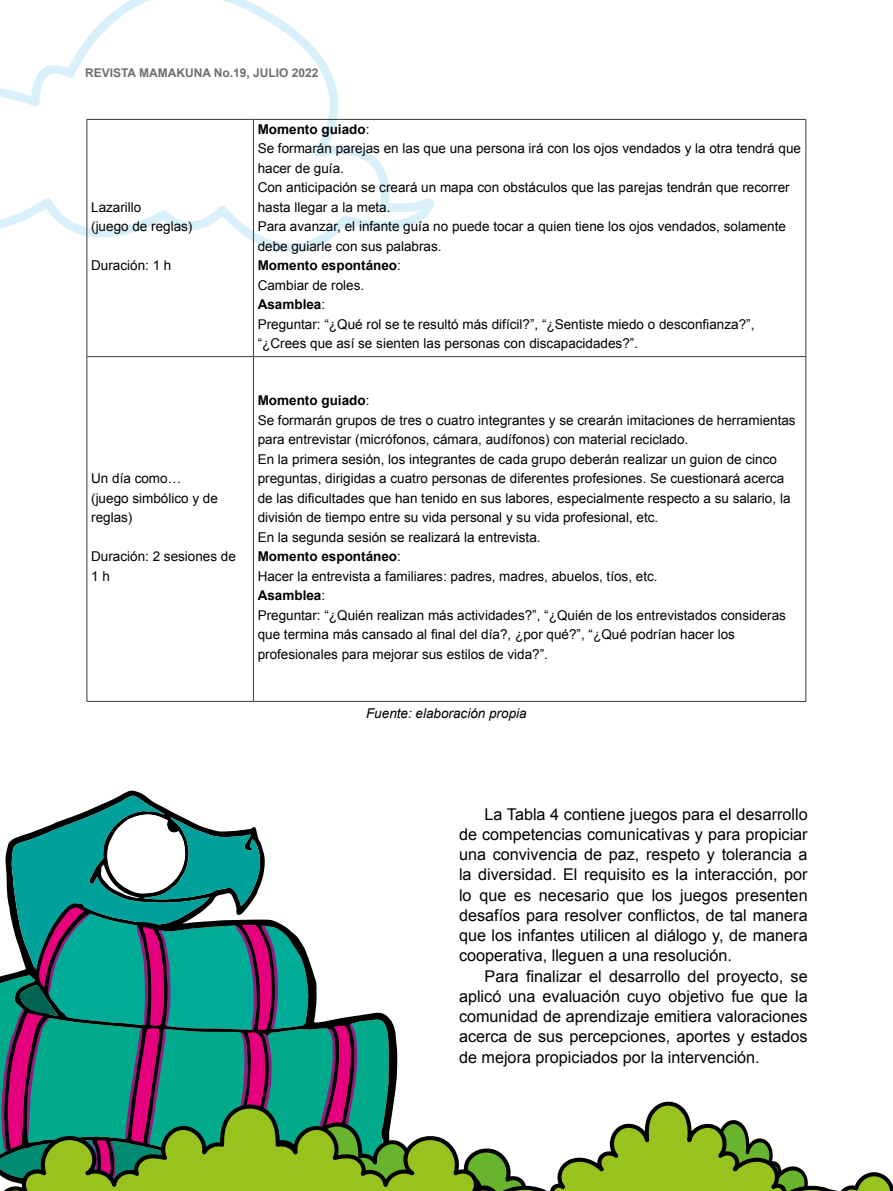
<style>
.page{position:relative;width:893px;height:1191px;background:#fff}
.page>*{position:absolute;margin:0;border:0;box-sizing:border-box;transform-origin:0 0}
.Texto-sangria{font:16.2px/20.2px "Arial";color:#000;text-align:justify}
.Filas_tabla{font:13.5px/19.5px "Arial";color:#000}
.Filas_tabla-2{font:700 13.5px "Arial";color:#000}
.Fuente{font:italic 13.5px "Arial";color:#000}
.t1{font:700 12px "Arial";color:#706f6f}
.s1{font-weight:400}
</style>
<div class="page">
<svg style="left:0;top:0;width:435px;height:252px"></svg>
<hr style="left:87px;top:119px;width:166px;height:1px;background:#3c3c3b">
<hr style="left:87px;top:120px;width:1px;height:236px;background:#3c3c3b">
<hr style="left:253px;top:119px;width:553px;height:1px;background:#3c3c3b">
<hr style="left:253px;top:120px;width:1px;height:236px;background:#3c3c3b">
<hr style="left:805px;top:120px;width:1px;height:236px;background:#3c3c3b">
<hr style="left:87px;top:356px;width:166px;height:1px;background:#3c3c3b">
<hr style="left:87px;top:357px;width:1px;height:344px;background:#3c3c3b">
<hr style="left:253px;top:356px;width:553px;height:1px;background:#3c3c3b">
<hr style="left:253px;top:357px;width:1px;height:344px;background:#3c3c3b">
<hr style="left:805px;top:357px;width:1px;height:344px;background:#3c3c3b">
<hr style="left:87px;top:701px;width:166px;height:1px;background:#3c3c3b">
<hr style="left:253px;top:701px;width:553px;height:1px;background:#3c3c3b">
<svg style="left:0;top:795px;width:893px;height:396px"></svg>
<p class="t1" style="left:85px;top:65px;width:235px">REVISTA MAMAKUNA No.19, JULIO 2022</p>
<p class="Filas_tabla" style="left:91px;top:197px;width:52px">Lazarillo</p>
<p class="Filas_tabla" style="left:91px;top:217px;width:103px">(juego de reglas)</p>
<p class="Filas_tabla" style="left:91px;top:256px;width:82px">Duración: 1 h</p>
<p class="Filas_tabla" style="left:91px;top:469px;width:92px">Un día como…</p>
<p class="Filas_tabla" style="left:91px;top:488px;width:128px">(juego simbólico y de reglas)</p>
<p class="Filas_tabla" style="left:91px;top:547px;width:146px">Duración: 2 sesiones de<br>1 h</p>
<p class="Filas_tabla-2" style="left:258px;top:120px;width:113px">Momento guiado<span class="s1">:</span></p>
<p class="Filas_tabla" style="left:258px;top:139px;width:545px">Se formarán parejas en las que una persona irá con los ojos vendados y la otra tendrá que hacer de guía.</p>
<p class="Filas_tabla" style="left:258px;top:178px;width:533px">Con anticipación se creará un mapa con obstáculos que las parejas tendrán que recorrer hasta llegar a la meta.</p>
<p class="Filas_tabla" style="left:258px;top:217px;width:530px">Para avanzar, el infante guía no puede tocar a quien tiene los ojos vendados, solamente debe guiarle con sus palabras.</p>
<p class="Filas_tabla-2" style="left:258px;top:256px;width:145px">Momento espontáneo<span class="s1">:</span></p>
<p class="Filas_tabla" style="left:258px;top:275px;width:108px">Cambiar de roles.</p>
<p class="Filas_tabla-2" style="left:258px;top:295px;width:69px">Asamblea<span class="s1">:</span></p>
<p class="Filas_tabla" style="left:258px;top:314px;width:498px">Preguntar: “¿Qué rol se te resultó más difícil?”, “¿Sentiste miedo o desconfianza?”, “¿Crees que así se sienten las personas con discapacidades?”.</p>
<p class="Filas_tabla-2" style="left:258px;top:391px;width:113px">Momento guiado<span class="s1">:</span></p>
<p class="Filas_tabla" style="left:258px;top:410px;width:539px">Se formarán grupos de tres o cuatro integrantes y se crearán imitaciones de herramientas para entrevistar (micrófonos, cámara, audífonos) con material reciclado.</p>
<p class="Filas_tabla" style="left:258px;top:449px;width:534px">En la primera sesión, los integrantes de cada grupo deberán realizar un guion de cinco preguntas, dirigidas a cuatro personas de diferentes profesiones. Se cuestionará acerca de las dificultades que han tenido en sus labores, especialmente respecto a su salario, la división de tiempo entre su vida personal y su vida profesional, etc.</p>
<p class="Filas_tabla" style="left:258px;top:527px;width:284px">En la segunda sesión se realizará la entrevista.</p>
<p class="Filas_tabla-2" style="left:258px;top:547px;width:145px">Momento espontáneo<span class="s1">:</span></p>
<p class="Filas_tabla" style="left:258px;top:566px;width:401px">Hacer la entrevista a familiares: padres, madres, abuelos, tíos, etc.</p>
<p class="Filas_tabla-2" style="left:258px;top:586px;width:69px">Asamblea<span class="s1">:</span></p>
<p class="Filas_tabla" style="left:258px;top:605px;width:530px">Preguntar: “¿Quién realizan más actividades?”, “¿Quién de los entrevistados consideras que termina más cansado al final del día?, ¿por qué?”, “¿Qué podrían hacer los profesionales para mejorar sus estilos de vida?”.</p>
<p class="Fuente" style="left:366px;top:705px;width:162px">Fuente: elaboración propia</p>
<p class="Texto-sangria" style="left:459px;top:804px;width:350px;text-indent:26px">La Tabla 4 contiene juegos para el desarrollo de competencias comunicativas y para propiciar una convivencia de paz, respeto y tolerancia a la diversidad. El requisito es la interacción, por lo que es necesario que los juegos presenten desafíos para resolver conflictos, de tal manera que los infantes utilicen al diálogo y, de manera cooperativa, lleguen a una resolución.</p>
<p class="Texto-sangria" style="left:459px;top:966px;width:350px;text-indent:26px">Para finalizar el desarrollo del proyecto, se aplicó una evaluación cuyo objetivo fue que la comunidad de aprendizaje emitiera valoraciones acerca de sus percepciones, aportes y estados de mejora propiciados por la intervención.</p>
</div>
